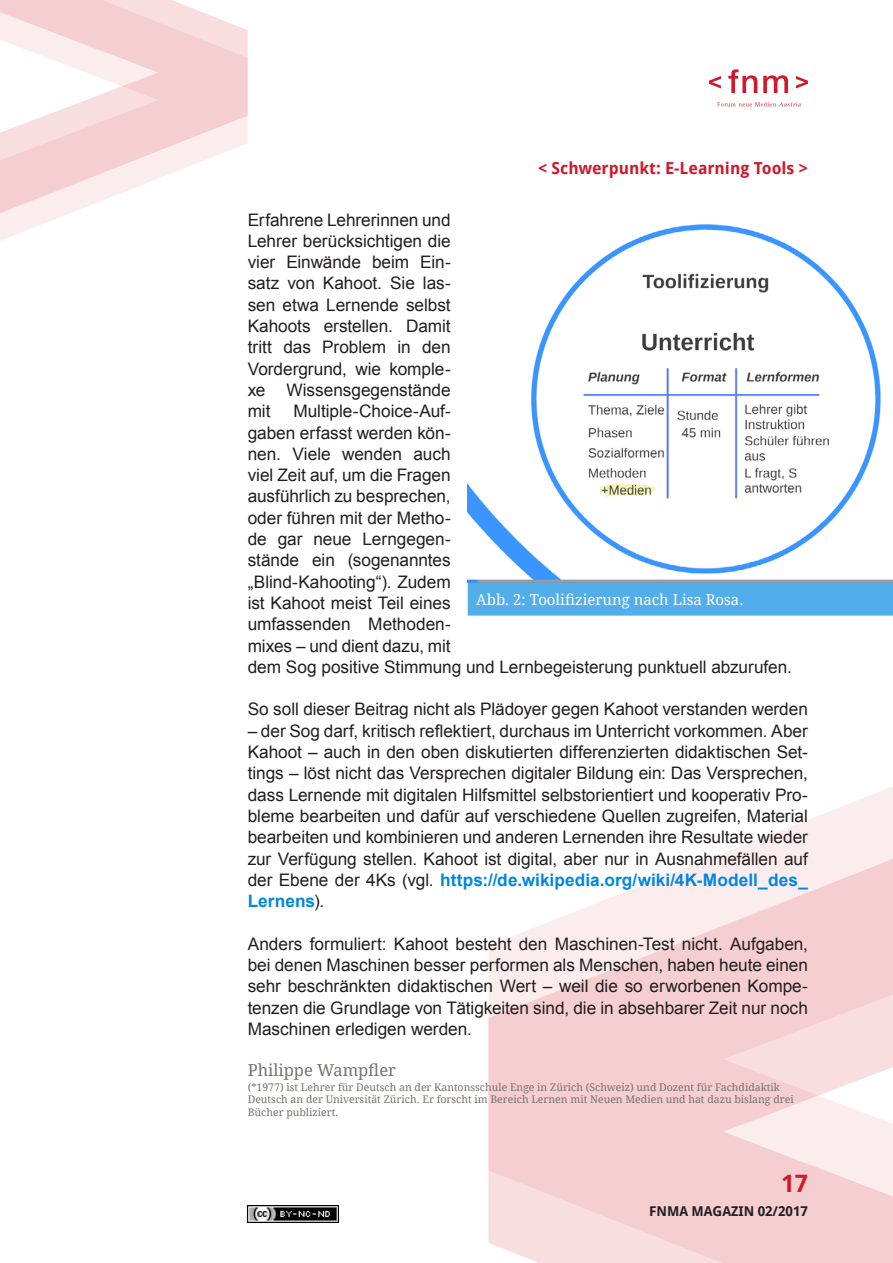
<style>
.page{position:relative;width:893px;height:1263px;background:#fff}
.page>*{position:absolute;margin:0;border:0;box-sizing:border-box;transform-origin:0 0}
.t1{font:700 24px "Droid Sans";color:#cf1a2b}
.Fliesstext{font:17.25px/21.3px "Arial";letter-spacing:-.005em;color:#231f20;text-align:justify}
.t2{font:700 16.5px "Droid Sans";color:#cf1a2b}
.Autor{font:16.5px "Droid Serif";color:#79716f}
.Bildtext{font:15px "Droid Serif";color:#fff}
.t3{font:700 13.5px "Droid Sans";color:#231f20}
.Autor_Adresse{font:10.5px/12.6px "Droid Serif";color:#79716f}
.s1{font-weight:700;color:#0087e1}
</style>
<div class="page">
<svg style="left:0;top:0;width:248px;height:230px"></svg>
<svg style="left:766px;top:787px;width:127px;height:50px;fill:#fbedee"></svg>
<svg style="left:488px;top:837px;width:405px;height:426px;background:#f6dbdc"></svg>
<svg style="left:763px;top:75px;width:25px;height:18px"></svg>
<svg style="left:728px;top:69px;width:29px;height:24px"></svg>
<svg style="left:709px;top:76px;width:12px;height:12px"></svg>
<svg style="left:796px;top:76px;width:12px;height:12px"></svg>
<svg style="left:717px;top:102px;width:84px;height:4px"></svg>
<img style="left:248px;top:1205px;width:90px;height:17px">
<img style="left:468px;top:224px;width:425px;height:358px">
<div style="left:468px;top:583px;width:425px;height:33px;background:#52adeb"></div>
<p class="t2" style="left:538px;top:158px;width:271px">&lt; Schwerpunkt: E-Learning Tools &gt;</p>
<p class="Fliesstext" style="left:248px;top:209px;width:205px">Erfahrene Lehrerinnen und Lehrer berücksichtigen die vier Einwände beim Ein&shy;satz von Kahoot. Sie las&shy;sen etwa Lernende selbst Kahoots erstellen. Damit tritt das Problem in den Vordergrund, wie komple&shy;xe Wissensgegenstände mit</p>
<p class="Fliesstext" style="left:248px;top:401px;width:546px;text-align:left;text-indent:46px">Multiple-Choice-Auf-<br>gaben erfasst werden kön-<br>nen. Viele wenden auch<br>viel Zeit auf, um die Fragen<br>ausführlich zu besprechen,<br>oder führen mit der Metho-<br>de gar neue Lerngegen-<br>stände ein (sogenanntes<br>„Blind-Kahooting“). Zudem<br>ist Kahoot meist Teil eines<br>umfassenden Methoden-<br>mixes – und dient dazu, mit<br>dem Sog positive Stimmung und Lernbegeisterung punktuell abzurufen.</p>
<p class="Fliesstext" style="left:248px;top:699px;width:562px">So soll dieser Beitrag nicht als Plädoyer gegen Kahoot verstanden werden</p>
<p class="Fliesstext" style="left:248px;top:720px;width:562px">– der Sog darf, kritisch reflektiert, durchaus im Unterricht vorkommen. Aber Kahoot – auch in den oben diskutierten differenzierten didaktischen Set&shy;tings – löst nicht das Versprechen digitaler Bildung ein: Das Versprechen, dass Lernende mit digitalen Hilfsmittel selbstorientiert und kooperativ Pro&shy;bleme bearbeiten und dafür auf verschiedene Quellen zugreifen, Material bearbeiten und kombinieren und anderen Lernenden ihre Resultate wieder zur Verfügung stellen. Kahoot ist digital, aber nur in Ausnahmefällen auf der Ebene der 4Ks (vgl. <span class="s1">https://de.wikipedia.org/wiki/4K-Modell_des_ Lernens</span>).</p>
<p class="Fliesstext" style="left:248px;top:933px;width:562px">Anders formuliert: Kahoot besteht den Maschinen-Test nicht. Aufgaben, bei denen Maschinen besser performen als Menschen, haben heute einen sehr beschränkten didaktischen Wert – weil die so erworbenen Kompe&shy;tenzen die Grundlage von Tätigkeiten sind, die in absehbarer Zeit nur noch Maschinen erledigen werden.</p>
<p class="Autor" style="left:248px;top:1060px;width:150px">Philippe Wampfler</p>
<p class="Autor_Adresse" style="left:248px;top:1080px;width:547px">(*1977) ist Lehrer für Deutsch an der Kantonsschule Enge in Zürich (Schweiz) und Dozent für Fachdidaktik<br>Deutsch an der Universität Zürich. Er forscht im Bereich Lernen mit Neuen Medien und hat dazu bislang drei<br>Bücher publiziert.</p>
<p class="Bildtext" style="left:476px;top:590px;width:269px">Abb. 2: Toolifizierung nach Lisa Rosa.</p>
<h1 class="t1" style="left:781px;top:1168px;width:28px">17</h1>
<p class="t3" style="left:649px;top:1202px;width:160px">FNMA MAGAZIN 02/2017</p>
</div>
